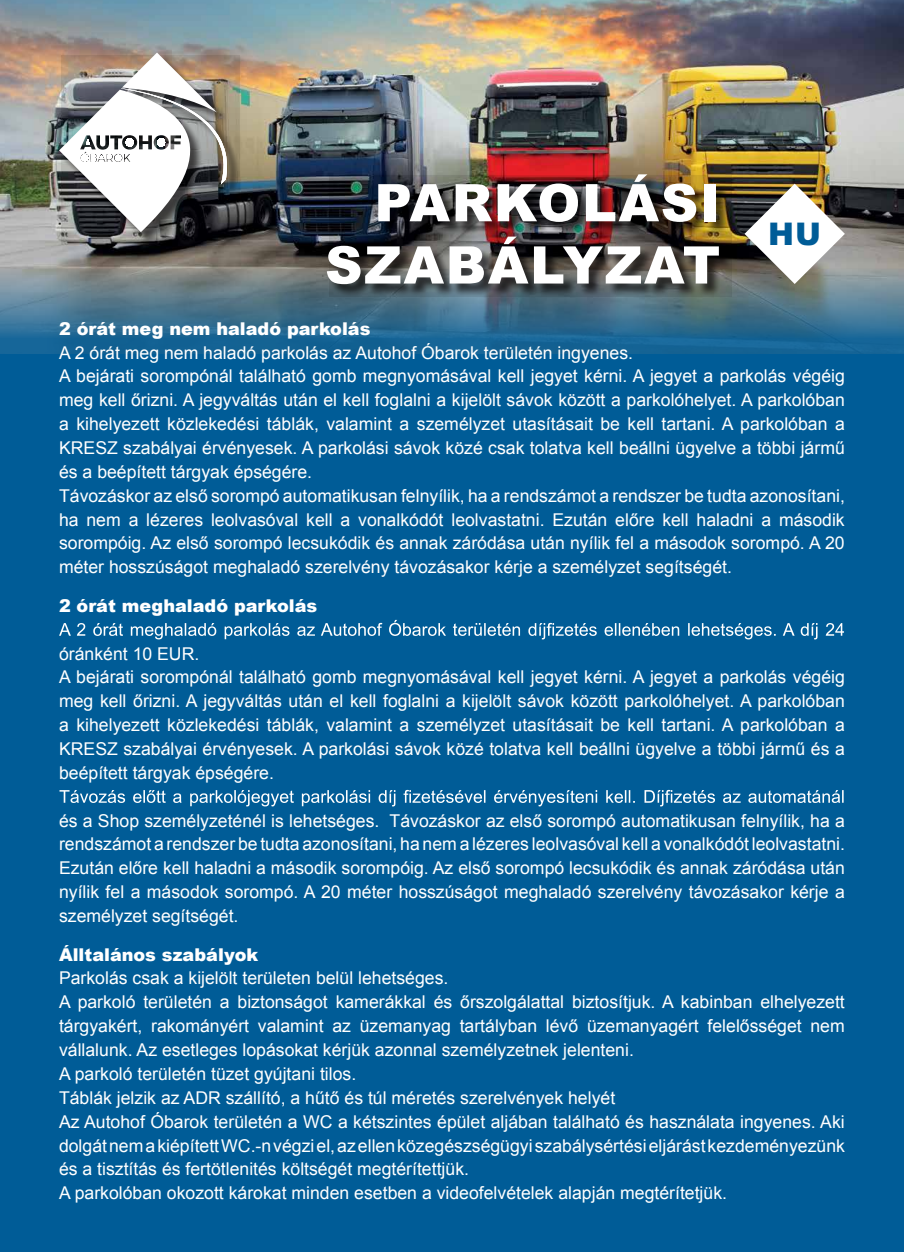
<style>
.page{position:relative;width:904px;height:1252px;background:#fff}
.page>*{position:absolute;margin:0;border:0;box-sizing:border-box;transform-origin:0 0}
.t1{font:900 51.9px/62.2px "Arial";letter-spacing:.035em;color:#fff;text-align:right}
.t2{font:900 31.1px "Arial";color:#005c97}
.t3{font:17.6px/23.9px "Arial";color:#fff}
.t4{font:900 17.6px "Arial";color:#fff}
</style>
<div class="page">
<div style="left:0;top:0;width:903px;height:1252px;background:#005c97"></div>
<img style="left:0;top:0;width:903px;height:353px">
<svg style="left:61px;top:232px;width:179px;height:12px;background:#4a4a4a"></svg>
<img style="left:59px;top:53px;width:184px;height:179px">
<svg style="left:59px;top:620px;width:784px;height:19px"></svg>
<svg style="left:59px;top:790px;width:784px;height:16px"></svg>
<img style="left:329px;top:176px;width:402px;height:121px">
<img style="left:744px;top:184px;width:100px;height:100px">
<h1 class="t1" style="left:325px;top:170px;width:396px">PARKOLÁSI<br>SZABÁLYZAT</h1>
<h2 class="t2" style="left:767px;top:211px;width:54px">HU</h2>
<p class="t4" style="left:59px;top:316px;width:313px">2 órát meg nem haladó parkolás</p>
<p class="t3" style="left:59px;top:341px;width:787px">A 2 órát meg nem haladó parkolás az Autohof Óbarok területén ingyenes.<br>A bejárati sorompónál található gomb megnyomásával kell jegyet kérni. A jegyet a parkolás végéig meg kell őrizni. A jegyváltás után el kell foglalni a kijelölt sávok között a parkolóhelyet. A parkolóban a kihelyezett közlekedési táblák, valamint a személyzet utasításait be kell tartani. A parkolóban a KRESZ szabályai érvényesek. A parkolási sávok közé csak tolatva kell beállni ügyelve a többi jármű és a beépített tárgyak épségére.<br>Távozáskor az első sorompó automatikusan felnyílik, ha a rendszámot a rendszer be tudta azonosítani, ha nem a lézeres leolvasóval kell a vonalkódót leolvastatni. Ezután előre kell haladni a második sorompóig. Az első sorompó lecsukódik és annak záródása után nyílik fel a másodok sorompó. A 20 méter hosszúságot meghaladó szerelvény távozásakor kérje a személyzet segítségét.</p>
<p class="t4" style="left:59px;top:593px;width:260px">2 órát meghaladó parkolás</p>
<p class="t3" style="left:59px;top:641px;width:786px">óránként 10 EUR.<br>A bejárati sorompónál található gomb megnyomásával kell jegyet kérni. A jegyet a parkolás végéig meg kell őrizni. A jegyváltás után el kell foglalni a kijelölt sávok között parkolóhelyet. A parkolóban a kihelyezett közlekedési táblák, valamint a személyzet utasításait be kell tartani. A parkolóban a KRESZ szabályai érvényesek. A parkolási sávok közé tolatva kell beállni ügyelve a többi jármű és a beépített tárgyak épségére.</p>
<p class="t3" style="left:59px;top:808px;width:787px;text-align:justify">és a Shop személyzeténél is lehetséges. Távozáskor az első sorompó automatikusan felnyílik, ha a rendszámot a rendszer be tudta azonosítani, ha nem a lézeres leolvasóval kell a vonalkódót leolvastatni.<br>Ezután előre kell haladni a második sorompóig. Az első sorompó lecsukódik és annak záródása után nyílik fel a másodok sorompó. A 20 méter hosszúságot meghaladó szerelvény távozásakor kérje a személyzet segítségét.</p>
<p class="t4" style="left:59px;top:941px;width:201px">Álltalános szabályok</p>
<p class="t3" style="left:59px;top:966px;width:787px">Parkolás csak a kijelölt területen belül lehetséges.<br>A parkoló területén a biztonságot kamerákkal és őrszolgálattal biztosítjuk. A kabinban elhelyezett tárgyakért, rakományért valamint az üzemanyag tartályban lévő üzemanyagért felelősséget nem vállalunk. Az esetleges lopásokat kérjük azonnal személyzetnek jelenteni.<br>A parkoló területén tüzet gyújtani tilos.<br>Táblák jelzik az ADR szállító, a hűtő és túl méretés szerelvények helyét<br>Az Autohof Óbarok területén a WC a kétszintes épület aljában található és használata ingyenes. Aki dolgátnemakiépítettWC.-nvégziel,azellenközegészségügyiszabálysértésieljárástkezdeményezünk és a tisztítás és fertötlenités költségét megtérítettjük.<br>A parkolóban okozott károkat minden esetben a videofelvételek alapján megtérítetjük.</p>
</div>
